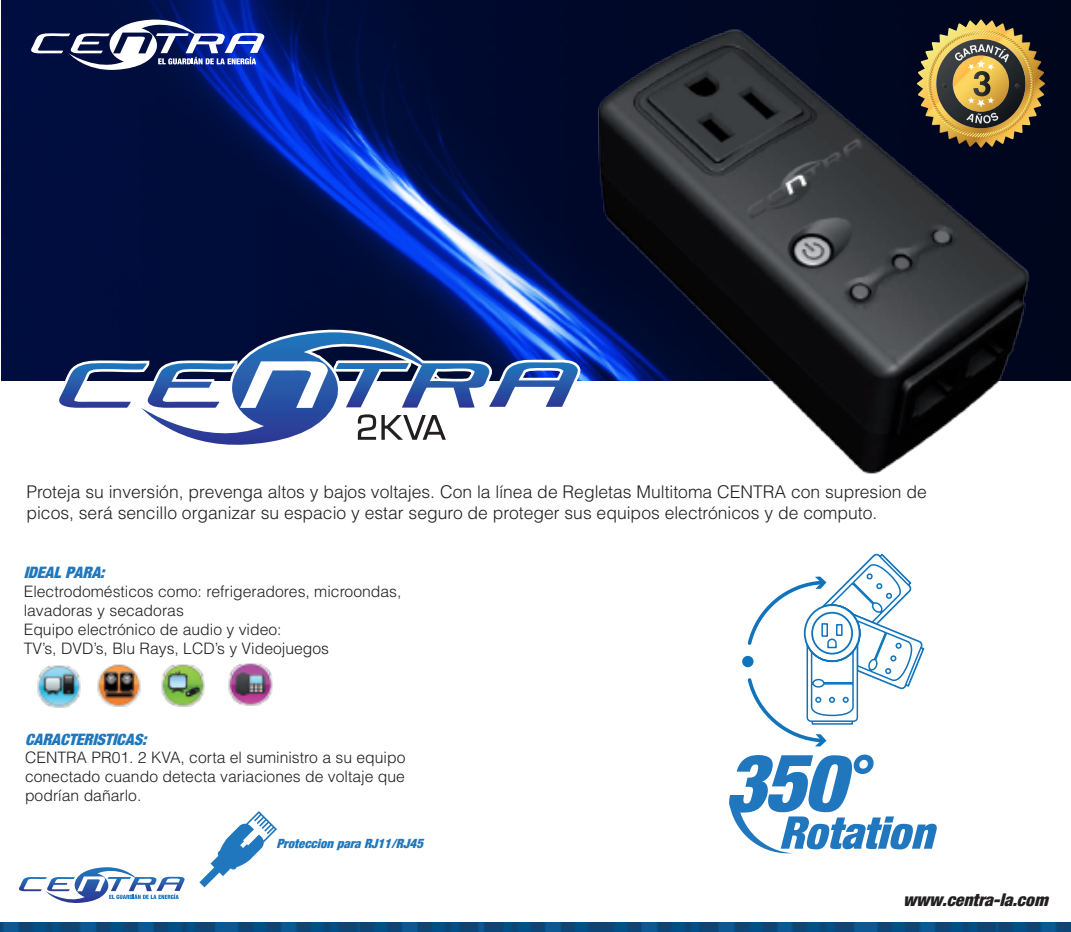
<style>
.page{position:relative;width:1071px;height:932px;background:#fff}
.page>*{position:absolute;margin:0;border:0;box-sizing:border-box;transform-origin:0 0}
.t1{font:300 17.5px/21px "Helvetica LT Std";color:#231f20}
.t2{font:17.5px "Harvest Ital";color:#231f20}
.t3{font:300 15.75px/18.9px "Helvetica LT Std";color:#231f20}
.t4{font:15.75px "Harvest Ital";color:#2077bd}
.t5{font:12.78px "Harvest Ital";color:#2077bd}
</style>
<div class="page">
<img style="left:1px;top:0;width:1070px;height:380px">
<img style="left:588px;top:24px;width:445px;height:450px">
<svg style="left:729px;top:754px;width:208px;height:99px"></svg>
<svg style="left:745px;top:553px;width:179px;height:193px"></svg>
<svg style="left:742px;top:655px;width:12px;height:12px"></svg>
<img style="left:97px;top:664px;width:44px;height:42px">
<img style="left:37px;top:665px;width:44px;height:42px">
<img style="left:161px;top:664px;width:44px;height:42px">
<img style="left:229px;top:663px;width:43px;height:42px">
<svg style="left:199px;top:811px;width:78px;height:76px"></svg>
<svg style="left:19px;top:867px;width:166px;height:36px"></svg>
<img style="left:0;top:922px;width:1071px;height:9px">
<svg style="left:54px;top:326px;width:530px;height:119px"></svg>
<svg style="left:31px;top:17px;width:234px;height:55px"></svg>
<svg style="left:917px;top:20px;width:128px;height:128px;background:#7c6b40"></svg>
<p class="t1" style="left:26px;top:481px;width:902px">Proteja su inversión, prevenga altos y bajos voltajes. Con la línea de Regletas Multitoma CENTRA con supresion de picos, será sencillo organizar su espacio y estar seguro de proteger sus equipos electrónicos y de computo.</p>
<p class="t4" style="left:24px;top:563px;width:82px">IDEAL PARA:</p>
<p class="t3" style="left:24px;top:581px;width:379px">Electrodomésticos como: refrigeradores, microondas, lavadoras y secadoras<br>Equipo electrónico de audio y video:<br>TV’s, DVD’s, Blu Rays, LCD’s y Videojuegos</p>
<p class="t4" style="left:25px;top:730px;width:122px">CARACTERISTICAS:</p>
<p class="t3" style="left:25px;top:748px;width:382px;text-align:justify">CENTRA PR01. 2 KVA, corta el suministro a su equipo conectado cuando detecta variaciones de voltaje que podrían dañarlo.</p>
<p class="t5" style="left:277px;top:836px;width:148px">Proteccion para RJ11/RJ45</p>
<p class="t2" style="left:903px;top:889px;width:146px">www.centra-la.com</p>
</div>
